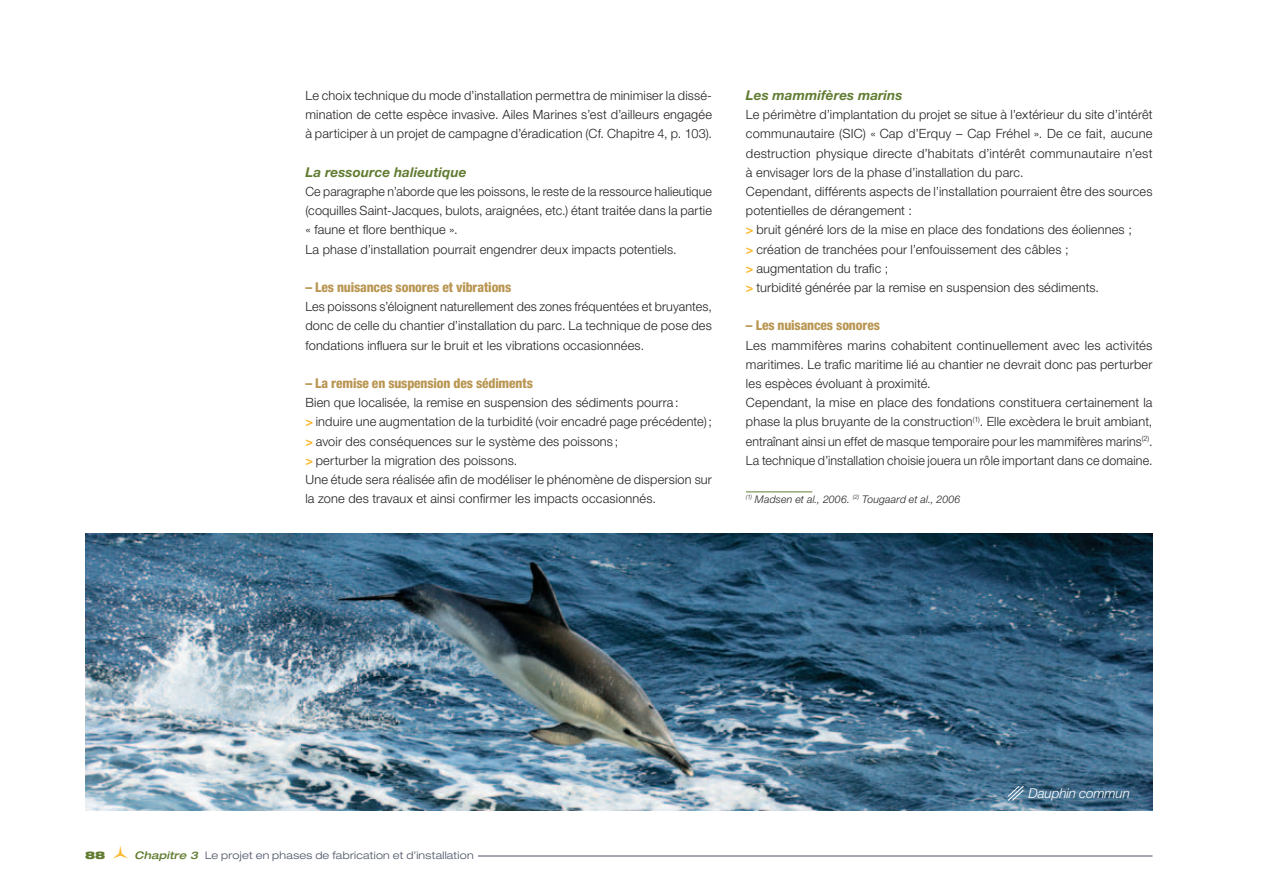
<style>
.page{position:relative;width:1263px;height:893px;background:#fff}
.page>*{position:absolute;margin:0;border:0;box-sizing:border-box;transform-origin:0 0}
.t1{font:800 condensed 13.5px "Helvetica Neue";letter-spacing:-.01em;color:#b99652}
.t2{font:italic 700 13.5px "Helvetica Neue";letter-spacing:.01em;color:#617c31}
.t3{font:italic 300 13.5px "Helvetica Neue";letter-spacing:-.01em;color:#fff}
.t4{font:300 12.75px/19.2px "Helvetica Neue";letter-spacing:.01em;color:#231f20}
.t5{font:300 expanded 10.5px "Helvetica Neue";letter-spacing:.025em;color:#4a5063}
.t6{font:italic 300 10.5px "Helvetica Neue";letter-spacing:.015em;color:#231f20}
.t7{font:900 expanded 10.5px "Helvetica Neue";color:#617c31}
.s1{font-weight:700;color:#fdb931}
.s2{font-weight:500;font-style:italic;color:#617c31}
</style>
<div class="page">
<hr style="left:478px;top:856px;width:674px;height:1px;background:#4a5063">
<img style="left:85px;top:534px;width:1067px;height:276px">
<hr style="left:746px;top:491px;width:66px;height:1px;background:#617c31">
<svg style="left:1007px;top:785px;width:17px;height:16px"></svg>
<p class="t4" style="left:305px;top:86px;width:408px;text-align:justify">Le choix technique du mode d’installation permettra de minimiser la dissé&shy;mination de cette espèce invasive. Ailes Marines s’est d’ailleurs engagée à participer à un projet de campagne d’éradication (Cf. Chapitre 4, p. 103).</p>
<p class="t2" style="left:305px;top:164px;width:163px">La ressource halieutique</p>
<p class="t4" style="left:305px;top:182px;width:408px">Ce paragraphe n’aborde que les poissons, le reste de la ressource halieutique (coquilles Saint-Jacques, bulots, araignées, etc.) étant traitée dans la partie « faune et flore benthique ».<br>La phase d’installation pourrait engendrer deux impacts potentiels.</p>
<p class="t1" style="left:305px;top:279px;width:207px">– Les nuisances sonores et vibrations</p>
<p class="t4" style="left:305px;top:297px;width:408px;text-align:justify">Les poissons s’éloignent naturellement des zones fréquentées et bruyantes, donc de celle du chantier d’installation du parc. La technique de pose des fondations influera sur le bruit et les vibrations occasionnées.</p>
<p class="t1" style="left:305px;top:375px;width:229px">– La remise en suspension des sédiments</p>
<p class="t4" style="left:305px;top:393px;width:408px">Bien que localisée, la remise en suspension des sédiments pourra:<br><span class="s1">&gt;</span> induire une augmentation de la turbidité (voir encadré page précédente); <span class="s1">&gt;</span> avoir des conséquences sur le système des poissons ;<br><span class="s1">&gt;</span> perturber la migration des poissons.<br>Une étude sera réalisée afin de modéliser le phénomène de dispersion sur la zone des travaux et ainsi confirmer les impacts occasionnés.</p>
<p class="t2" style="left:746px;top:87px;width:158px">Les mammifères marins</p>
<p class="t4" style="left:746px;top:105px;width:408px">Le périmètre d’implantation du projet se situe à l’extérieur du site d’intérêt communautaire (SIC) « Cap d’Erquy – Cap Fréhel ». De ce fait, aucune destruction physique directe d’habitats d’intérêt communautaire n’est à envisager lors de la phase d’installation du parc.<br>Cependant, différents aspects de l’installation pourraient être des sources potentielles de dérangement :<br><span class="s1">&gt;</span> bruit généré lors de la mise en place des fondations des éoliennes ;<br><span class="s1">&gt;</span> création de tranchées pour l’enfouissement des câbles ;<br><span class="s1">&gt;</span> augmentation du trafic ;<br><span class="s1">&gt;</span> turbidité générée par la remise en suspension des sédiments.</p>
<p class="t1" style="left:746px;top:317px;width:136px">– Les nuisances sonores</p>
<p class="t4" style="left:746px;top:335px;width:408px">Les mammifères marins cohabitent continuellement avec les activités maritimes. Le trafic maritime lié au chantier ne devrait donc pas perturber les espèces évoluant à proximité.<br>Cependant, la mise en place des fondations constituera certainement la phase la plus bruyante de la construction<sup>(1)</sup>. Elle excèdera le bruit ambiant, entraînant ainsi un effet de masque temporaire pour les mammifères marins<sup>(2)</sup>.<br>La technique d’installation choisie jouera un rôle important dans ce domaine.</p>
<p class="t6" style="left:746px;top:493px;width:216px"><sup>(1)</sup> Madsen et al., 2006. <sup>(2)</sup> Tougaard et al., 2006</p>
<p class="t7" style="left:85px;top:848px;width:22px">88</p>
<p class="t5" style="left:135px;top:849px;width:341px"><span class="s2">Chapitre 3</span> Le projet en phases de fabrication et d’installation</p>
<p class="t3" style="left:1028px;top:785px;width:103px">Dauphin commun</p>
</div>
